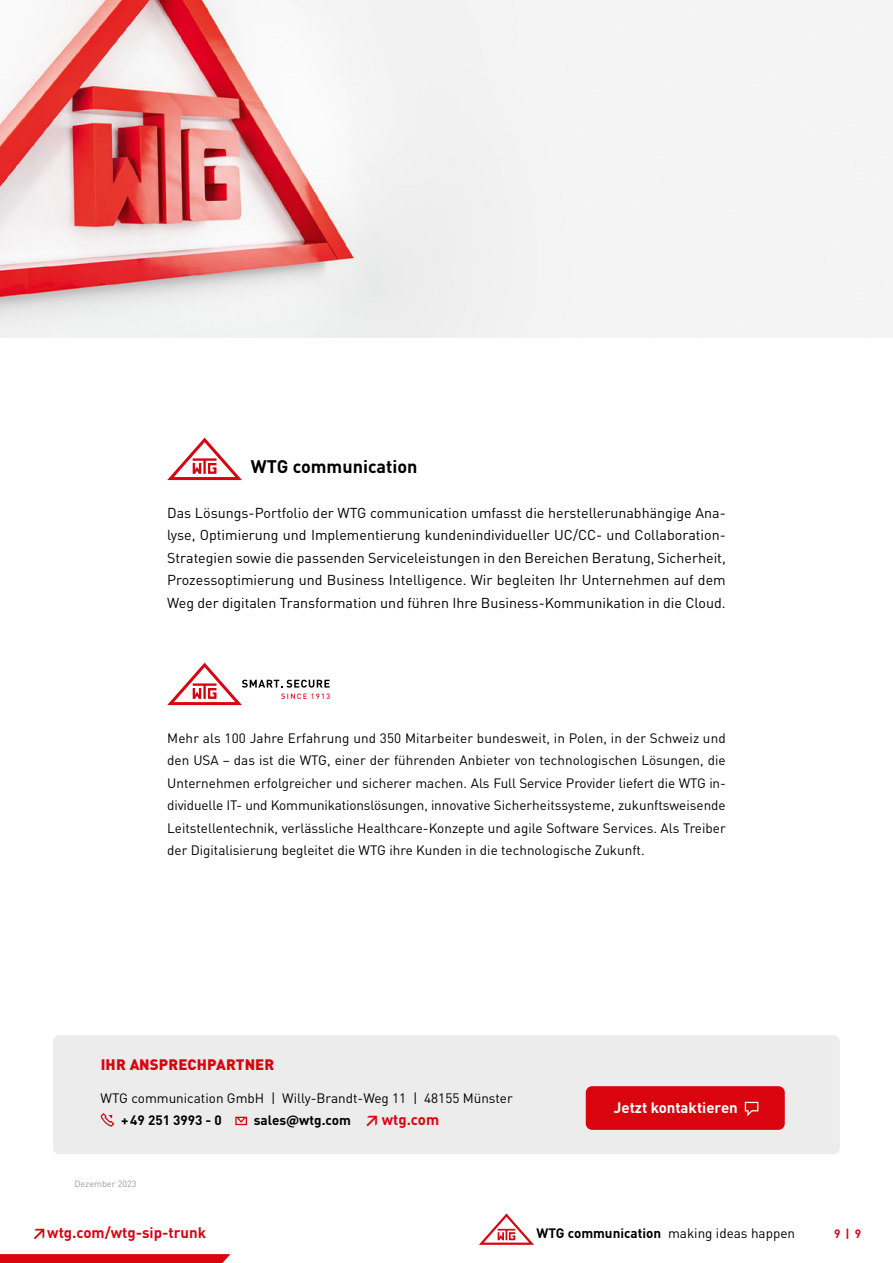
<style>
.page{position:relative;width:893px;height:1263px;background:#fff}
.page>*{position:absolute;margin:0;border:0;box-sizing:border-box;transform-origin:0 0}
.t1{font:700 18px "DINOT";color:#000}
.t2{font:700 15px "DINOT";color:#da040e}
.t3{font:900 15px "DINOT";letter-spacing:.01em;color:#da040e}
.t4{font:700 15px "DINOT";color:#fff}
.t5{font:14.25px/22.5px "DINOT";color:#000;text-align:justify}
.t6{font:13.5px/22.5px "DINOT";color:#000;text-align:justify}
.t7{font:700 13.5px "DINOT";color:#000}
.t8{font:700 12px "DINOT";color:#da040e}
.t9{font:9px "DINOT";color:#9c9c9d}
.s1{font-size:15px;color:#da040e}
.s2{font-weight:700}
</style>
<div class="page">
<svg style="left:479px;top:1213px;width:55px;height:32px"></svg>
<svg style="left:0;top:1254px;width:230px;height:9px;background:#db0a14"></svg>
<div style="left:53px;top:1035px;width:787px;height:119px;background:#ececec;border-radius:6px"></div>
<div style="left:586px;top:1086px;width:199px;height:44px;background:#da040e;border-radius:6px"></div>
<svg style="left:745px;top:1102px;width:13px;height:14px"></svg>
<svg style="left:100px;top:1113px;width:14px;height:14px"></svg>
<svg style="left:235px;top:1117px;width:12px;height:8px"></svg>
<img style="left:0;top:0;width:893px;height:338px">
<svg style="left:167px;top:438px;width:75px;height:42px"></svg>
<svg style="left:167px;top:663px;width:163px;height:42px"></svg>
<h1 class="t1" style="left:251px;top:454px;width:168px">WTG communication</h1>
<p class="t5" style="left:167px;top:501px;width:560px">Das Lösungs-Portfolio der WTG communication umfasst die herstellerunabhängige Ana&shy;lyse, Optimierung und Implementierung kundenindividueller UC/CC- und Collaboration-Strategien sowie die passenden Serviceleistungen in den Bereichen Beratung, Sicherheit, Prozessoptimierung und Business Intelligence. Wir begleiten Ihr Unternehmen auf dem Weg der digitalen Transformation und führen Ihre Business-Kommunikation in die Cloud.</p>
<p class="t6" style="left:167px;top:726px;width:560px">Mehr als 100 Jahre Erfahrung und 350 Mitarbeiter bundesweit, in Polen, in der Schweiz und den USA – das ist die WTG, einer der führenden Anbieter von technologischen Lösungen, die Unternehmen erfolgreicher und sicherer machen. Als Full Service Provider liefert die WTG in&shy;dividuelle IT- und Kommunikationslösungen, innovative Sicherheitssysteme, zukunftsweisende Leitstellentechnik, verlässliche Healthcare-Konzepte und agile Software Services. Als Treiber der Digitalisierung begleitet die WTG ihre Kunden in die technologische Zukunft.</p>
<p class="t3" style="left:101px;top:1054px;width:175px">IHR ANSPRECHPARTNER</p>
<p class="t6" style="left:101px;top:1086px;width:414px">WTG communication GmbH | Willy-Brandt-Weg 11 | 48155 Münster</p>
<p class="t7" style="left:121px;top:1111px;width:102px">+49 251 3993 - 0</p>
<p class="t7" style="left:254px;top:1111px;width:187px">sales@wtg.com <span class="s1">↗wtg.com</span></p>
<p class="t9" style="left:74px;top:1178px;width:64px">Dezember 2023</p>
<p class="t4" style="left:614px;top:1098px;width:126px">Jetzt kontaktieren</p>
<p class="t2" style="left:32px;top:1222px;width:176px">↗wtg.com/wtg-sip-trunk</p>
<p class="t6" style="left:536px;top:1221px;width:260px"><span class="s2">WTG communication</span> making ideas happen</p>
<p class="t8" style="left:834px;top:1225px;width:29px">9 | 9</p>
</div>
